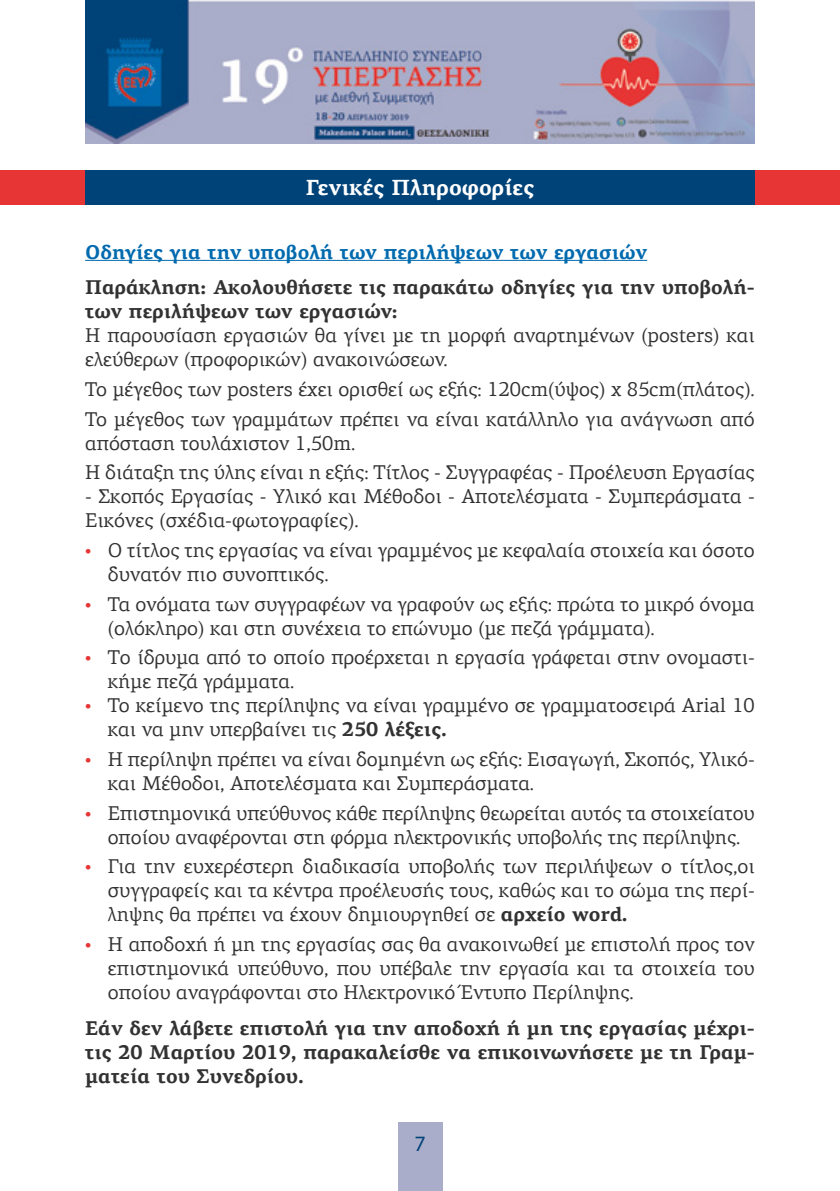
<style>
.page{position:relative;width:840px;height:1191px;background:#fff}
.page>*{position:absolute;margin:0;border:0;box-sizing:border-box;transform-origin:0 0}
.t1{font:700 22px "PF Agora Serif Pro";color:#fff}
.t2{font:22px "Myriad Pro";color:#004378}
.t3{font:20px/24px "PF Agora Serif Pro";color:#323232}
.t4{font:700 20px/24px "PF Agora Serif Pro";color:#323232}
.t5{font:700 20px "PF Agora Serif Pro";color:#006aaf}
.s1{font-family:"Myriad Pro";font-size:22px;color:#e73535}
.s2{font-weight:700}
</style>
<div class="page">
<div style="left:397px;top:1123px;width:45px;height:68px;background:#aaadca"></div>
<div style="left:0;top:170px;width:839px;height:34px;background:#e73535"></div>
<img style="left:85px;top:0;width:669px;height:144px">
<hr style="left:85px;top:260px;width:561px;height:1px;background:#006aaf">
<div style="left:85px;top:170px;width:669px;height:34px;background:#004378"></div>
<p class="t1" style="left:306px;top:174px;width:229px">Γενικές Πληροφορίες</p>
<p class="t5" style="left:85px;top:239px;width:563px">Οδηγίες για την υποβολή των περιλήψεων των εργασιών</p>
<p class="t4" style="left:85px;top:276px;width:670px">Παράκληση: Ακολουθήσετε τις παρακάτω οδηγίες για την υποβολή&shy;των περιλήψεων των εργασιών:</p>
<p class="t3" style="left:85px;top:323px;width:670px">Η παρουσίαση εργασιών θα γίνει με τη μορφή αναρτημένων (posters) και ελεύθερων (προφορικών) ανακοινώσεων.</p>
<p class="t3" style="left:85px;top:374px;width:670px;line-height:29.6px">Το μέγεθος των posters έχει ορισθεί ως εξής: 120cm(ύψος) x 85cm(πλάτος).<br>Το μέγεθος των γραμμάτων πρέπει να είναι κατάλληλο για ανάγνωση από</p>
<p class="t3" style="left:85px;top:428px;width:670px;line-height:29.6px">απόσταση τουλάχιστον 1,50m.<br>Η διάταξη της ύλης είναι η εξής: Τίτλος - Συγγραφέας - Προέλευση Εργασίας</p>
<p class="t3" style="left:85px;top:484px;width:670px">- Σκοπός Εργασίας - Υλικό και Μέθοδοι - Αποτελέσματα - Συμπεράσματα -<br>Εικόνες (σχέδια-φωτογραφίες).</p>
<p class="t3" style="left:108px;top:538px;width:648px;text-indent:-23px"><span class="s1">•</span> Ο τίτλος της εργασίας να είναι γραμμένος με κεφαλαία στοιχεία και όσοτο δυνατόν πιο συνοπτικός.</p>
<p class="t3" style="left:108px;top:592px;width:648px;text-indent:-23px"><span class="s1">•</span> Τα ονόματα των συγγραφέων να γραφούν ως εξής: πρώτα το μικρό όνομα (ολόκληρο) και στη συνέχεια το επώνυμο (με πεζά γράμματα).</p>
<p class="t3" style="left:108px;top:645px;width:648px;text-indent:-23px"><span class="s1">•</span> Tο ίδρυμα από το οποίο προέρχεται η εργασία γράφεται στην ονομαστι&shy;κήμε πεζά γράμματα.</p>
<p class="t3" style="left:108px;top:693px;width:648px;text-indent:-23px"><span class="s1">•</span> Το κείμενο της περίληψης να είναι γραμμένο σε γραμματοσειρά Arial 10 και να μην υπερβαίνει τις <span class="s2">250 λέξεις.</span></p>
<p class="t3" style="left:108px;top:747px;width:648px;text-indent:-23px"><span class="s1">•</span> Η περίληψη πρέπει να είναι δομημένη ως εξής: Εισαγωγή, Σκοπός, Υλικό&shy;και Μέθοδοι, Αποτελέσματα και Συμπεράσματα.</p>
<p class="t3" style="left:85px;top:801px;width:670px;text-align:center"><span class="s1">•</span> Επιστημονικά υπεύθυνος κάθε περίληψης θεωρείται αυτός τα στοιχείατου οποίου αναφέρονται στη φόρμα ηλεκτρονικής υποβολής της περίληψης.</p>
<p class="t3" style="left:108px;top:854px;width:648px;text-align:justify;text-indent:-23px"><span class="s1">•</span> Για την ευχερέστερη διαδικασία υποβολής των περιλήψεων ο τίτλος,οι συγγραφείς και τα κέντρα προέλευσής τους, καθώς και το σώμα της περί&shy;ληψης θα πρέπει να έχουν δημιουργηθεί σε <span class="s2">αρχείο word.</span></p>
<p class="t3" style="left:108px;top:932px;width:648px;text-align:justify;text-indent:-23px"><span class="s1">•</span> Η αποδοχή ή μη της εργασίας σας θα ανακοινωθεί με επιστολή προς τον επιστημονικά υπεύθυνο, που υπέβαλε την εργασία και τα στοιχεία του οποίου αναγράφονται στο Ηλεκτρονικό Έντυπο Περίληψης.</p>
<p class="t4" style="left:85px;top:1017px;width:670px;text-align:justify">Εάν δεν λάβετε επιστολή για την αποδοχή ή μη της εργασίας μέχρι&shy;τις 20 Μαρτίου 2019, παρακαλείσθε να επικοινωνήσετε με τη Γραμ&shy;ματεία του Συνεδρίου.</p>
<p class="t2" style="left:414px;top:1129px;width:13px">7</p>
</div>
